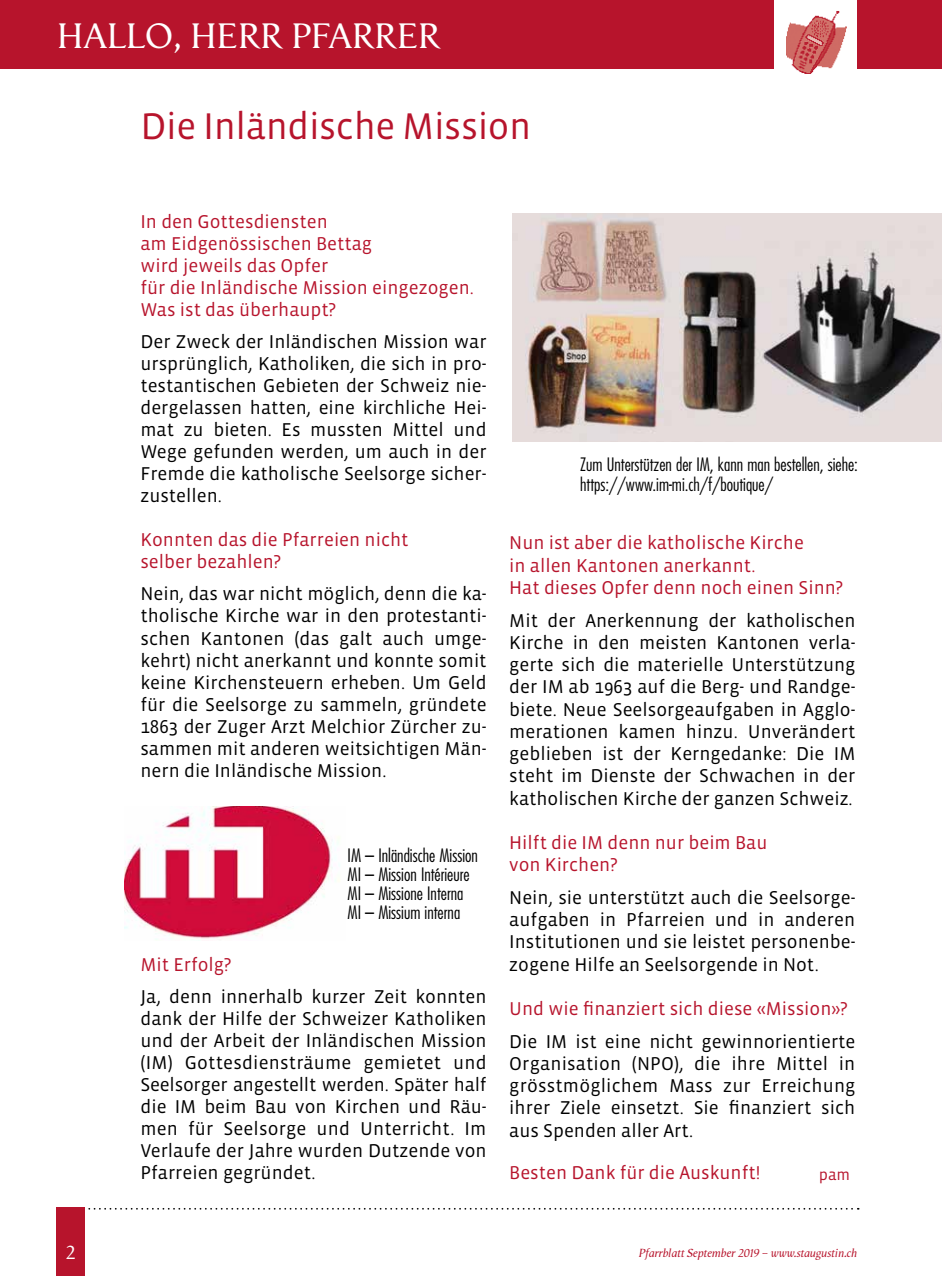
<style>
.page{position:relative;width:942px;height:1276px;background:#fff}
.page>*{position:absolute;margin:0;border:0;box-sizing:border-box;transform-origin:0 0}
.t1{font:38px "Vista Sans";letter-spacing:-.01em;color:#b7142c}
.t2{font:36px "Vega";color:#fff}
.t3{font:20px "Vega";color:#fff}
.t4{font:19px/22px "Vista Sans";color:#000;text-align:justify}
.t5{font:19px/22px "Vista Sans";color:#b7142c}
.t6{font:300 condensed 18px/19px "Futura";color:#000}
.t7{font:16px "Vista Sans";color:#b7142c}
.t8{font:italic 12px "Vega";color:#b7142c}
</style>
<div class="page">
<svg style="left:88px;top:1208px;width:770px;height:1px"></svg>
<div style="left:57px;top:1208px;width:28px;height:68px;background:#b7142c"></div>
<hr style="left:941px;top:0;width:1px;height:68px;background:#b7142c">
<div style="left:0;top:0;width:941px;height:68px;background:#b7142c"></div>
<div style="left:774px;top:0;width:82px;height:76px;background:#fff"></div>
<img style="left:786px;top:11px;width:59px;height:63px">
<img style="left:125px;top:806px;width:215px;height:134px">
<img style="left:512px;top:213px;width:429px;height:228px">
<h2 class="t2" style="left:57px;top:15px;width:385px">HALLO, HERR PFARRER</h2>
<h1 class="t1" style="left:140px;top:107px;width:392px">Die Inländische Mission</h1>
<p class="t5" style="left:140px;top:210px;width:335px">In den Gottesdiensten<br>am Eidgenössischen Bettag<br>wird jeweils das Opfer<br>für die Inländische Mission eingezogen.<br>Was ist das überhaupt?</p>
<p class="t4" style="left:140px;top:331px;width:347px">Der Zweck der Inländischen Mission war ursprünglich, Katholiken, die sich in pro&shy;testantischen Gebieten der Schweiz nie&shy;dergelassen hatten, eine kirchliche Hei&shy;mat zu bieten. Es mussten Mittel und Wege gefunden werden, um auch in der Fremde die katholische Seelsorge sicher&shy;zustellen.</p>
<p class="t5" style="left:140px;top:529px;width:269px">Konnten das die Pfarreien nicht selber bezahlen?</p>
<p class="t4" style="left:140px;top:583px;width:347px">Nein, das war nicht möglich, denn die ka&shy;tholische Kirche war in den protestanti&shy;schen Kantonen (das galt auch umge&shy;kehrt) nicht anerkannt und konnte somit keine Kirchensteuern erheben. Um Geld für die Seelsorge zu sammeln, gründete 1863 der Zuger Arzt Melchior Zürcher zu&shy;sammen mit anderen weitsichtigen Män&shy;nern die Inländische Mission.</p>
<p class="t6" style="left:347px;top:846px;width:132px">IM – Inländische Mission<br>MI – Mission Intérieure<br>MI – Missione Interna<br>MI – Missium interna</p>
<p class="t5" style="left:140px;top:954px;width:92px">Mit Erfolg?</p>
<p class="t4" style="left:140px;top:986px;width:347px">Ja, denn innerhalb kurzer Zeit konnten dank der Hilfe der Schweizer Katholiken und der Arbeit der Inländischen Mission (IM) Gottesdiensträume gemietet und Seelsorger angestellt werden. Später half die IM beim Bau von Kirchen und Räu&shy;men für Seelsorge und Unterricht. Im Verlaufe der Jahre wurden Dutzende von Pfarreien gegründet.</p>
<p class="t6" style="left:580px;top:454px;width:279px;line-height:20px">Zum Unterstützen der IM, kann man bestellen, siehe: https://www.im-mi.ch/f/boutique/</p>
<p class="t5" style="left:509px;top:532px;width:335px">Nun ist aber die katholische Kirche<br>in allen Kantonen anerkannt.<br>Hat dieses Opfer denn noch einen Sinn?</p>
<p class="t4" style="left:509px;top:609px;width:347px">Mit der Anerkennung der katholischen Kirche in den meisten Kantonen verla&shy;gerte sich die materielle Unterstützung der IM ab 1963 auf die Berg- und Randge&shy;biete. Neue Seelsorgeaufgaben in Agglo&shy;merationen kamen hinzu. Unverändert geblieben ist der Kerngedanke: Die IM steht im Dienste der Schwachen in der katholischen Kirche der ganzen Schweiz.</p>
<p class="t5" style="left:509px;top:832px;width:259px">Hilft die IM denn nur beim Bau von Kirchen?</p>
<p class="t4" style="left:509px;top:887px;width:347px">Nein, sie unterstützt auch die Seelsorge&shy;aufgaben in Pfarreien und in anderen Institutionen und sie leistet personenbe&shy;zogene Hilfe an Seelsorgende in Not.</p>
<p class="t5" style="left:509px;top:998px;width:339px">Und wie finanziert sich diese «Mission»?</p>
<p class="t4" style="left:509px;top:1030px;width:347px">Die IM ist eine nicht gewinnorientierte Organisation (NPO), die ihre Mittel in grösstmöglichem Mass zur Erreichung ihrer Ziele einsetzt. Sie finanziert sich aus Spenden aller Art.</p>
<p class="t5" style="left:509px;top:1162px;width:252px">Besten Dank für die Auskunft!</p>
<p class="t7" style="left:818px;top:1166px;width:33px">pam</p>
<p class="t3" style="left:66px;top:1240px;width:12px">2</p>
<p class="t8" style="left:638px;top:1245px;width:219px">Pfarrblatt September 2019 – www.staugustin.ch</p>
</div>
